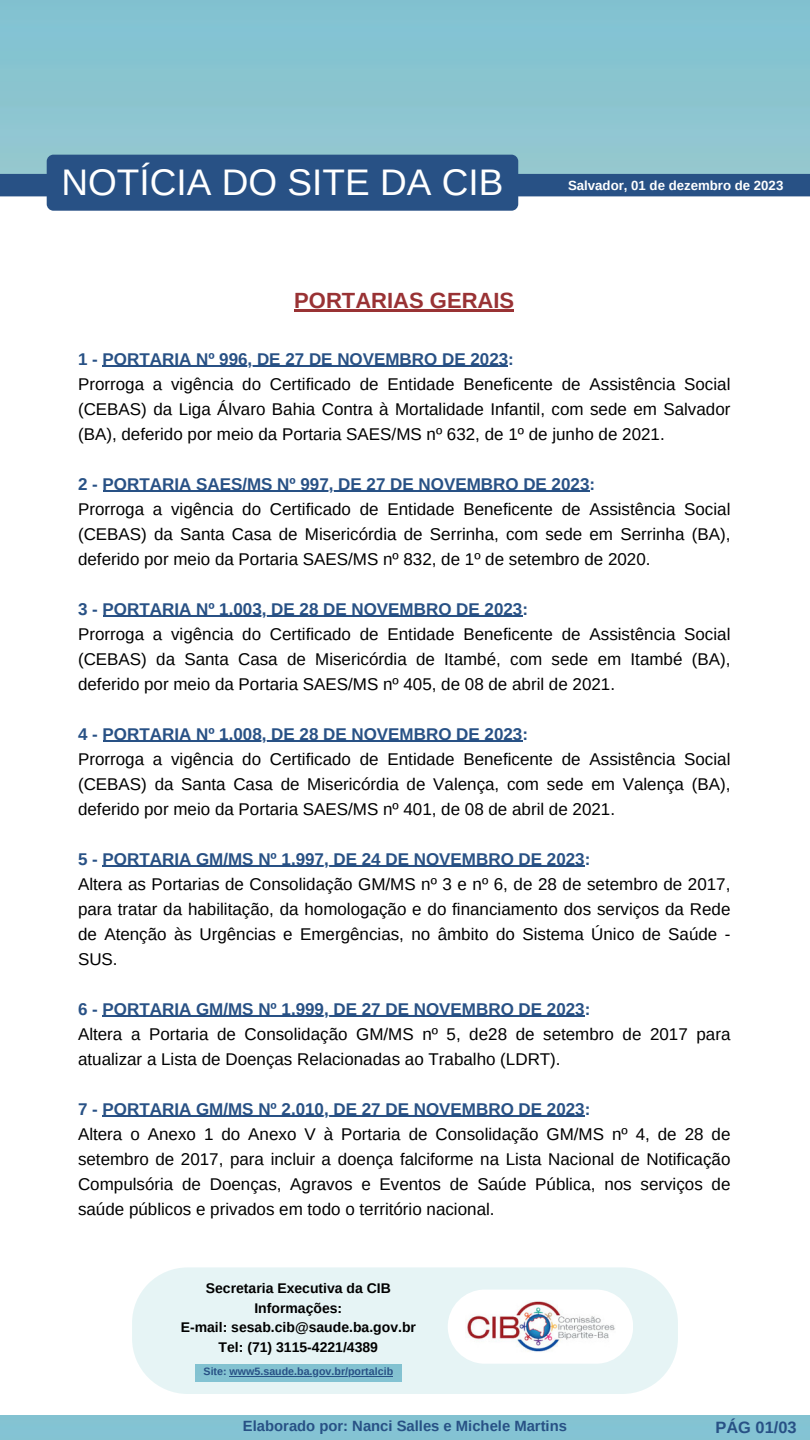
<style>
.page{position:relative;width:810px;height:1440px;background:#fff}
.page>*{position:absolute;margin:0;border:0;box-sizing:border-box;transform-origin:0 0}
.t1{font:37px "Arimo";color:#fff}
.t2{font:700 22px "Arimo";color:#993234}
.t3{font:17px/25px "Arimo";color:#000;text-align:justify}
.t4{font:700 17px "Arimo";color:#285185}
.t5{font:700 16.4px "Arimo";color:#285185}
.t6{font:700 14.8px "Arimo";color:#285185}
.t7{font:700 14px "Arimo";color:#000}
.t8{font:700 13.2px "Arimo";color:#fff}
.t9{font:700 10.7px "Arimo";color:#285185}
</style>
<div class="page">
<hr style="left:294px;top:310px;width:220px;height:2px;background:#993234">
<hr style="left:103px;top:366px;width:405px;height:1px;background:#285185">
<hr style="left:103px;top:491px;width:486px;height:1px;background:#285185">
<hr style="left:103px;top:616px;width:419px;height:1px;background:#285185">
<hr style="left:103px;top:741px;width:419px;height:1px;background:#285185">
<hr style="left:103px;top:866px;width:482px;height:1px;background:#285185">
<hr style="left:103px;top:1016px;width:482px;height:1px;background:#285185">
<hr style="left:103px;top:1116px;width:482px;height:1px;background:#285185">
<img style="left:0;top:0;width:810px;height:174px">
<div style="left:0;top:174px;width:810px;height:22px;background:#285185"></div>
<div style="left:132px;top:1267px;width:546px;height:127px;background:#e6f4f5"></div>
<div style="left:196px;top:1364px;width:206px;height:18px;background:#83c2d1"></div>
<div style="left:448px;top:1290px;width:185px;height:74px;background:#fff;border-radius:37px"></div>
<img style="left:467px;top:1301px;width:148px;height:51px">
<div style="left:47px;top:155px;width:471px;height:56px;background:#285185;border-radius:7px"></div>
<hr style="left:230px;top:1376px;width:163px;height:1px;background:#285185">
<p class="t1" style="left:62px;top:162px;width:443px">NOTÍCIA DO SITE DA CIB</p>
<p class="t2" style="left:294px;top:288px;width:221px">PORTARIAS GERAIS</p>
<p class="t8" style="left:568px;top:178px;width:217px">Salvador, 01 de dezembro de 2023</p>
<p class="t4" style="left:78px;top:349px;width:437px">1 - PORTARIA Nº 996, DE 27 DE NOVEMBRO DE 2023:</p>
<p class="t3" style="left:78px;top:371px;width:654px">Prorroga a vigência do Certificado de Entidade Beneficente de Assistência Social (CEBAS) da Liga Álvaro Bahia Contra à Mortalidade Infantil, com sede em Salvador (BA), deferido por meio da Portaria SAES/MS nº 632, de 1º de junho de 2021.</p>
<p class="t4" style="left:78px;top:474px;width:519px">2 - PORTARIA SAES/MS Nº 997, DE 27 DE NOVEMBRO DE 2023:</p>
<p class="t3" style="left:78px;top:496px;width:654px">Prorroga a vigência do Certificado de Entidade Beneficente de Assistência Social (CEBAS) da Santa Casa de Misericórdia de Serrinha, com sede em Serrinha (BA), deferido por meio da Portaria SAES/MS nº 832, de 1º de setembro de 2020.</p>
<p class="t4" style="left:78px;top:599px;width:452px">3 - PORTARIA Nº 1.003, DE 28 DE NOVEMBRO DE 2023:</p>
<p class="t3" style="left:78px;top:621px;width:654px">Prorroga a vigência do Certificado de Entidade Beneficente de Assistência Social (CEBAS) da Santa Casa de Misericórdia de Itambé, com sede em Itambé (BA), deferido por meio da Portaria SAES/MS nº 405, de 08 de abril de 2021.</p>
<p class="t4" style="left:78px;top:724px;width:452px">4 - PORTARIA Nº 1.008, DE 28 DE NOVEMBRO DE 2023:</p>
<p class="t3" style="left:78px;top:746px;width:654px">Prorroga a vigência do Certificado de Entidade Beneficente de Assistência Social (CEBAS) da Santa Casa de Misericórdia de Valença, com sede em Valença (BA), deferido por meio da Portaria SAES/MS nº 401, de 08 de abril de 2021.</p>
<p class="t4" style="left:78px;top:849px;width:514px">5 - PORTARIA GM/MS Nº 1.997, DE 24 DE NOVEMBRO DE 2023:</p>
<p class="t3" style="left:78px;top:871px;width:654px">Altera as Portarias de Consolidação GM/MS nº 3 e nº 6, de 28 de setembro de 2017, para tratar da habilitação, da homologação e do financiamento dos serviços da Rede de Atenção às Urgências e Emergências, no âmbito do Sistema Único de Saúde - SUS.</p>
<p class="t4" style="left:78px;top:999px;width:514px">6 - PORTARIA GM/MS Nº 1.999, DE 27 DE NOVEMBRO DE 2023:</p>
<p class="t3" style="left:78px;top:1021px;width:654px">Altera a Portaria de Consolidação GM/MS nº 5, de28 de setembro de 2017 para atualizar a Lista de Doenças Relacionadas ao Trabalho (LDRT).</p>
<p class="t4" style="left:78px;top:1099px;width:514px">7 - PORTARIA GM/MS Nº 2.010, DE 27 DE NOVEMBRO DE 2023:</p>
<p class="t3" style="left:78px;top:1121px;width:654px">Altera o Anexo 1 do Anexo V à Portaria de Consolidação GM/MS nº 4, de 28 de setembro de 2017, para incluir a doença falciforme na Lista Nacional de Notificação Compulsória de Doenças, Agravos e Eventos de Saúde Pública, nos serviços de saúde públicos e privados em todo o território nacional.</p>
<p class="t7" style="left:206px;top:1280px;width:187px">Secretaria Executiva da CIB</p>
<p class="t7" style="left:254px;top:1300px;width:89px">Informações:</p>
<p class="t7" style="left:181px;top:1319px;width:237px">E-mail: sesab.cib@saude.ba.gov.br</p>
<p class="t7" style="left:219px;top:1339px;width:161px">Tel: (71) 3115-4221/4389</p>
<p class="t9" style="left:204px;top:1366px;width:191px">Site: www5.saude.ba.gov.br/portalcib</p>
<p class="t6" style="left:243px;top:1418px;width:326px">Elaborado por: Nanci Salles e Michele Martins</p>
<p class="t5" style="left:715px;top:1418px;width:83px">PÁG 01/03</p>
</div>
